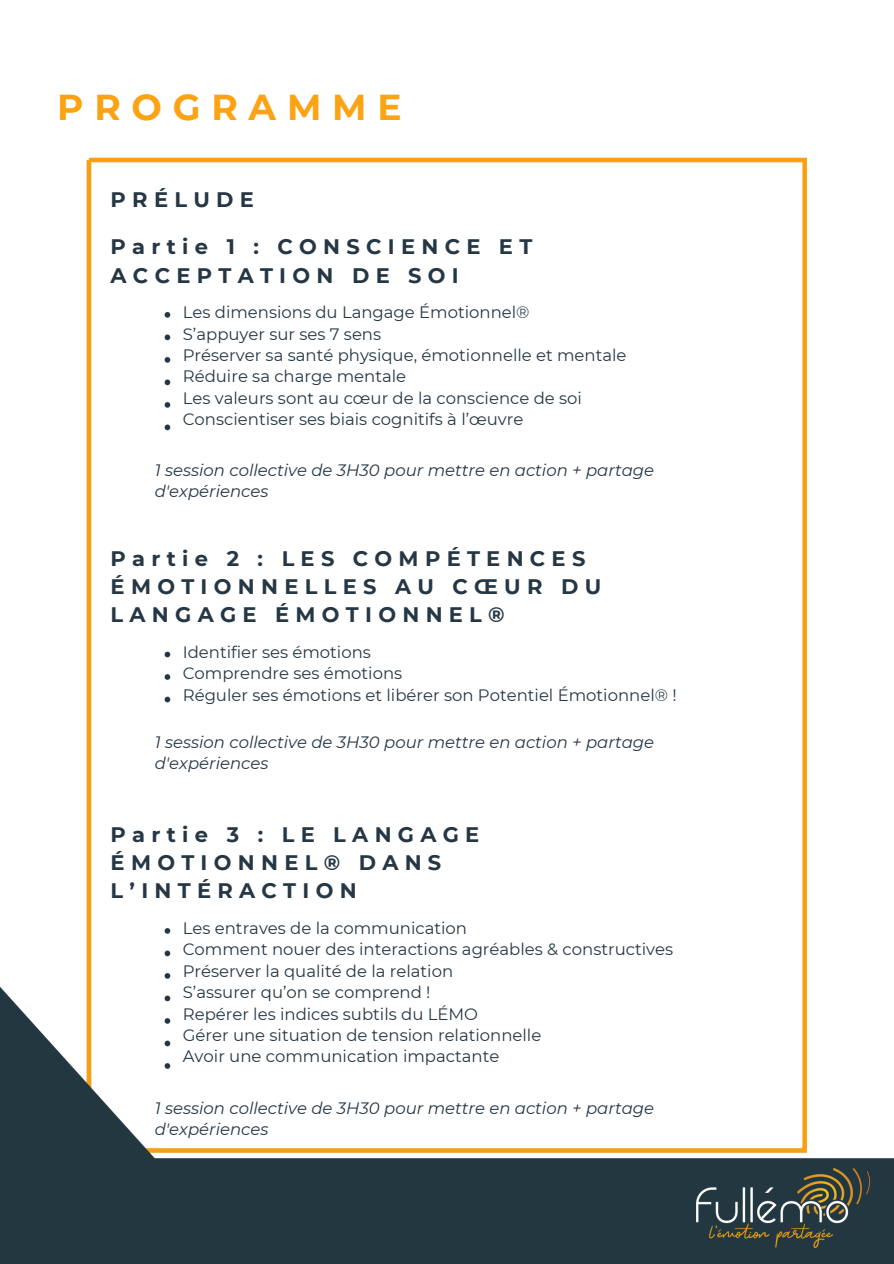
<style>
.page{position:relative;width:894px;height:1264px;background:#fff}
.page>*{position:absolute;margin:0;border:0;box-sizing:border-box;transform-origin:0 0}
.t1{font:700 36px "Montserrat";letter-spacing:.3em;color:#fba313}
.t2{font:700 21px/28.2px "Montserrat";letter-spacing:.3em;color:#253744}
.t3{font:16.5px/21.3px "Montserrat";color:#253744}
.t4{font:italic 16.5px/21.3px "Montserrat";color:#253744}
</style>
<div class="page">
<img style="left:0;top:157px;width:893px;height:1106px">
<img style="left:696px;top:1168px;width:173px;height:79px">
<h2 class="t1" style="left:57px;top:85px;width:346px">PROGRAMME</h2>
<p class="t2" style="left:111px;top:185px;width:145px">PRÉLUDE</p>
<p class="t2" style="left:111px;top:232px;width:423px;line-height:29.2px">Partie 1 : CONSCIENCE ET<br>ACCEPTATION DE SOI</p>
<p class="t3" style="left:183px;top:302px;width:445px">Les dimensions du Langage Émotionnel®<br>S’appuyer sur ses 7 sens<br>Préserver sa santé physique, émotionnelle et mentale Réduire sa charge mentale<br>Les valeurs sont au cœur de la conscience de soi Conscientiser ses biais cognitifs à l’œuvre</p>
<p class="t4" style="left:155px;top:459px;width:500px">1 session collective de 3H30 pour mettre en action + partage d'expériences</p>
<p class="t2" style="left:111px;top:544px;width:492px">Partie 2 : LES COMPÉTENCES<br>ÉMOTIONNELLES AU CŒUR DU<br>LANGAGE ÉMOTIONNEL®</p>
<h2 class="t3" style="left:183px;top:641px;width:495px">Identifier ses émotions<br>Comprendre ses émotions<br>Réguler ses émotions et libérer son Potentiel Émotionnel® !</h2>
<p class="t4" style="left:155px;top:731px;width:500px">1 session collective de 3H30 pour mettre en action + partage d'expériences</p>
<p class="t2" style="left:111px;top:820px;width:370px">Partie 3 : LE LANGAGE<br>ÉMOTIONNEL® DANS<br>L’INTÉRACTION</p>
<p class="t3" style="left:183px;top:917px;width:491px">Les entraves de la communication<br>Comment nouer des interactions agréables &amp; constructives Préserver la qualité de la relation<br>S’assurer qu’on se comprend !<br>Repérer les indices subtils du LÉMO<br>Gérer une situation de tension relationnelle<br>Avoir une communication impactante</p>
<h2 class="t4" style="left:155px;top:1097px;width:500px">1 session collective de 3H30 pour mettre en action + partage d'expériences</h2>
</div>
